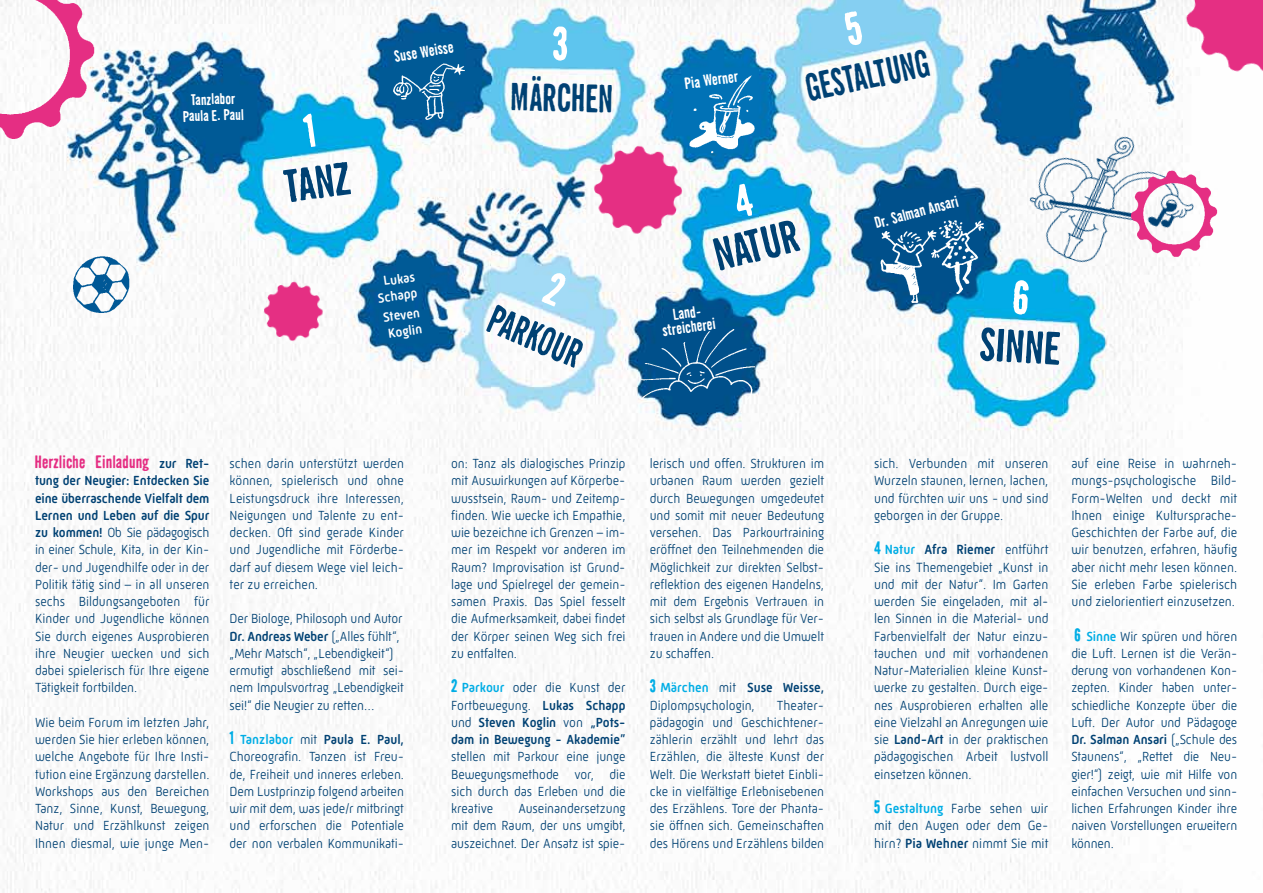
<style>
.page{position:relative;width:1263px;height:893px;background:#fff}
.page>*{position:absolute;margin:0;border:0;box-sizing:border-box;transform-origin:0 0}
.t1{font:54px "Dirty Seven BSR";color:#004173}
.t2{font:46.8px "Dirty Seven BSR";color:#004173;scale:.9 1}
.t3{font:45.9px "Dirty Seven BSR";color:#004173;scale:.9 1}
.t4{font:45px "Dirty Seven BSR";color:#004173;scale:.9 1}
.t5{font:21px "Dirty Seven BSR";letter-spacing:-.005em;color:#e52e83}
.t6{font:18.75px/14.5px "Dirty Seven BSR";color:#fff;text-align:center}
.t7{font:18px/16.2px "Dirty Seven BSR";color:#fff;text-align:center}
.t8{font:300 13.65px/17.2px "Mic 32 New Rounded";color:#004173;text-align:justify;scale:.95 1}
.t9{font:300 13.5px/17.2px "Mic 32 New Rounded";letter-spacing:-.005em;color:#004173;text-align:justify;scale:.95 1}
.t10{font:500 13.5px/17.2px "Mic 32 New Rounded";letter-spacing:-.005em;color:#004173;text-align:justify;scale:.95 1}
.t11{font:500 13.5px/16.5px "Mic 32 New Rounded";color:#fff;text-align:right;scale:.95 1}
.s1{font-family:"Mic 32 New Rounded";font-weight:500;font-size:13.5px;color:#004173}
.s2{font-weight:500}
.s3{font-family:"Dirty Seven BSR";font-weight:400;font-size:21px;color:#00ade5}
.s4{font-weight:500;color:#00ade5}
.s5{color:#00ade5}
.s6{font-weight:300}
.s7{font-family:"Dirty Seven BSR";font-weight:400;font-size:21.15px;color:#00ade5}
</style>
<div class="page">
<img style="left:0;top:0;width:1200px;height:893px">
<img style="left:1005px;top:105px;width:195px;height:203px">
<img style="left:0;top:0;width:99px;height:142px">
<img style="left:1128px;top:169px;width:90px;height:90px">
<img style="left:1179px;top:0;width:84px;height:88px">
<img style="left:588px;top:140px;width:101px;height:100px">
<img style="left:260px;top:278px;width:68px;height:67px">
<img style="left:641px;top:329px;width:113px;height:70px">
<img style="left:931px;top:220px;width:52px;height:73px">
<img style="left:879px;top:222px;width:58px;height:84px">
<img style="left:687px;top:75px;width:73px;height:79px">
<img style="left:393px;top:64px;width:73px;height:56px">
<img style="left:74px;top:256px;width:56px;height:57px">
<svg style="left:302px;top:113px;width:14px;height:35px"></svg>
<svg style="left:553px;top:26px;width:14px;height:35px"></svg>
<svg style="left:541px;top:271px;width:27px;height:36px"></svg>
<svg style="left:1013px;top:280px;width:16px;height:35px"></svg>
<svg style="left:843px;top:11px;width:21px;height:35px"></svg>
<svg style="left:732px;top:183px;width:23px;height:35px"></svg>
<h3 class="t7" style="left:182px;top:92px;width:63px;rotate:-2deg">Tanzlabor<br>Paula E. Paul</h3>
<h3 class="t6" style="left:393px;top:49px;width:62px;rotate:-10deg">Suse Weisse</h3>
<h1 class="t1" style="left:281px;top:159px;width:69px;rotate:-7deg">TANZ</h1>
<p class="t11" style="left:374px;top:274px;width:43px;rotate:-8deg">Lukas<br>Schapp</p>
<p class="t11" style="left:382px;top:309px;width:41px;text-align:left;rotate:-8deg">Steven<br>Koglin</p>
<h3 class="t3" style="left:511px;top:74px;width:116px;rotate:1deg">MÄRCHEN</h3>
<h2 class="t2" style="left:500px;top:296px;width:111px;rotate:23deg">PARKOUR</h2>
<h3 class="t6" style="left:684px;top:76px;width:55px;rotate:-8deg">Pia Werner</h3>
<h3 class="t4" style="left:802px;top:66px;width:141px;rotate:-12deg">GESTALTUNG</h3>
<h1 class="t1" style="left:709px;top:229px;width:88px;rotate:-14deg">NATUR</h1>
<h3 class="t6" style="left:659px;top:309px;width:55px;rotate:-8deg">Land&shy;streicherei</h3>
<h3 class="t6" style="left:873px;top:216px;width:87px;rotate:-15deg">Dr. Salman Ansari</h3>
<h1 class="t1" style="left:981px;top:316px;width:84px;rotate:4deg">SINNE</h1>
<h3 class="t5" style="left:35px;top:451px;width:176px">Herzliche Einladung <span class="s1">zur Ret-</span></h3>
<p class="t9" style="left:35px;top:472px;width:185px"><span class="s2">tung der Neugier: Entdecken Sie eine überraschende Vielfalt dem Lernen und Leben auf die Spur zu kommen!</span> Ob Sie pädagogisch in einer Schule, Kita, in der Kin&shy;der- und Jugendhilfe oder in der Politik tätig sind – in all unseren sechs Bildungsangeboten für Kinder und Jugendliche können Sie durch eigenes Ausprobieren ihre Neugier wecken und sich dabei spielerisch für Ihre eigene Tätigkeit fortbilden.</p>
<p class="t9" style="left:35px;top:714px;width:185px">Wie beim Forum im letzten Jahr, werden Sie hier erleben können, welche Angebote für Ihre Insti&shy;tution eine Ergänzung darstellen.<br>Workshops aus den Bereichen Tanz, Sinne, Kunst, Bewegung, Natur und Erzählkunst zeigen Ihnen diesmal, wie junge Men-</p>
<p class="t9" style="left:230px;top:455px;width:185px">schen darin unterstützt werden können, spielerisch und ohne Leistungsdruck ihre Interessen, Neigungen und Talente zu ent&shy;decken. Oft sind gerade Kinder und Jugendliche mit Förderbe&shy;darf auf diesem Wege viel leich&shy;ter zu erreichen.</p>
<p class="t9" style="left:230px;top:610px;width:185px;text-align:left">Der Biologe, Philosoph und Autor<br><span class="s2">Dr. Andreas Weber</span> („Alles fühlt“, „Mehr Matsch“, „Lebendigkeit“) ermutigt abschließend mit sei&shy;nem Impulsvortrag „Lebendigkeit sei!“ die Neugier zu retten…</p>
<p class="t9" style="left:230px;top:731px;width:185px"><span class="s3">1</span> <span class="s4">Tanzlabor</span> mit <span class="s2">Paula E. Paul, </span>Choreografin. Tanzen ist Freu&shy;de, Freiheit und inneres erleben.<br>Dem Lustprinzip folgend arbeiten wir mit dem, was jede/r mitbringt und erforschen die Potentiale der non verbalen Kommunikati-</p>
<p class="t9" style="left:451px;top:455px;width:185px">on: Tanz als dialogisches Prinzip mit Auswirkungen auf Körperbe&shy;wusstsein, Raum- und Zeitemp&shy;finden. Wie wecke ich Empathie, wie bezeichne ich Grenzen – im&shy;mer im Respekt vor anderen im Raum? Improvisation ist Grund&shy;lage und Spielregel der gemein&shy;samen Praxis. Das Spiel fesselt die Aufmerksamkeit, dabei findet der Körper seinen Weg sich frei zu entfalten.</p>
<p class="t10" style="left:451px;top:679px;width:185px"><span class="s3">2</span> <span class="s5">Parkour</span> <span class="s6">oder die Kunst der Fortbewegung.</span> Lukas Schapp <span class="s6">und</span> Steven Koglin <span class="s6">von</span> „Pots&shy;dam in Bewegung - Akademie”</p>
<p class="t9" style="left:451px;top:748px;width:185px">stellen mit Parkour eine junge Bewegungsmethode vor, die sich durch das Erleben und die kreative</p>
<p class="t9" style="left:451px;top:800px;width:185px;text-indent:67px">Auseinandersetzung mit dem Raum, der uns umgibt, auszeichnet. Der Ansatz ist spie-</p>
<p class="t9" style="left:650px;top:455px;width:185px">lerisch und offen. Strukturen im urbanen Raum werden gezielt durch Bewegungen umgedeutet und somit mit neuer Bedeutung versehen. Das Parkourtraining eröffnet den Teilnehmenden die Möglichkeit zur direkten Selbst&shy;reflektion des eigenen Handelns, mit dem Ergebnis Vertrauen in sich selbst als Grundlage für Ver&shy;trauen in Andere und die Umwelt zu schaffen.</p>
<p class="t9" style="left:650px;top:679px;width:185px"><span class="s3">3</span> <span class="s4">Märchen</span> mit <span class="s2">Suse Weisse,<br></span>Diplompsychologin,</p>
<p class="t9" style="left:650px;top:696px;width:185px;text-indent:127px">Theater&shy;pädagogin und Geschichtener&shy;zählerin erzählt und lehrt das Erzählen, die älteste Kunst der Welt. Die Werkstatt bietet Einbli&shy;cke in vielfältige Erlebnisebenen des Erzählens. Tore der Phanta&shy;sie öffnen sich. Gemeinschaften des Hörens und Erzählens bilden</p>
<p class="t9" style="left:874px;top:455px;width:185px">sich. Verbunden mit unseren Wurzeln staunen, lernen, lachen, und fürchten wir uns - und sind geborgen in der Gruppe.</p>
<p class="t8" style="left:874px;top:541px;width:185px"><span class="s7">4</span> <span class="s4">Natur</span> <span class="s2">Afra Riemer</span> entführt Sie ins Themengebiet „Kunst in und mit der Natur“. Im Garten werden Sie eingeladen, mit al&shy;len Sinnen in die Material- und Farbenvielfalt der Natur einzu&shy;tauchen und mit vorhandenen Natur-Materialien kleine Kunst&shy;werke zu gestalten. Durch eige&shy;nes Ausprobieren erhalten alle eine Vielzahl an Anregungen wie sie <span class="s2">Land-Art</span> in der praktischen pädagogischen Arbeit lustvoll einsetzen können.</p>
<p class="t8" style="left:874px;top:800px;width:185px"><span class="s7">5</span> <span class="s4">Gestaltung</span> Farbe sehen wir mit den Augen oder dem Ge&shy;hirn? <span class="s2">Pia Wehner</span> nimmt Sie mit</p>
<p class="t8" style="left:1071px;top:455px;width:176px">auf eine Reise in wahrneh&shy;mungs-psychologische Bild-Form-Welten und deckt mit Ihnen einige Kultursprache-Geschichten der Farbe auf, die wir benutzen, erfahren, häufig aber nicht mehr lesen können.<br>Sie erleben Farbe spielerisch und zielorientiert einzusetzen.</p>
<p class="t9" style="left:1071px;top:627px;width:176px"><span class="s3">6</span> <span class="s4">Sinne</span> Wir spüren und hören die Luft. Lernen ist die Verän&shy;derung von vorhandenen Kon&shy;zepten. Kinder haben unter&shy;schiedliche Konzepte über die Luft. Der Autor und Pädagoge <span class="s2">Dr. Salman Ansari</span> („Schule des Staunens“, „Rettet die Neu&shy;gier!“) zeigt, wie mit Hilfe von einfachen Versuchen und sinn&shy;lichen Erfahrungen Kinder ihre naiven Vorstellungen erweitern können.</p>
</div>
